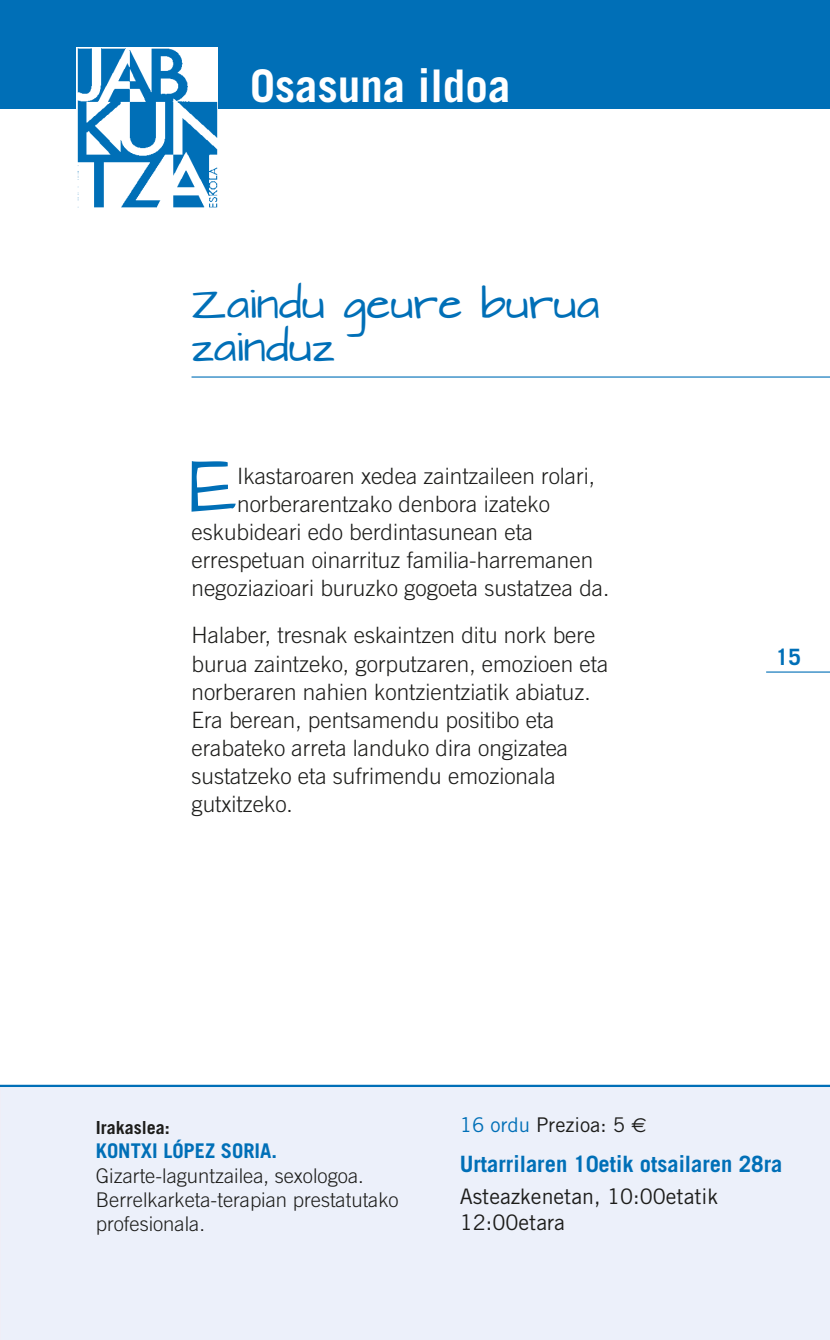
<style>
.page{position:relative;width:830px;height:1340px;background:#fff}
.page>*{position:absolute;margin:0;border:0;box-sizing:border-box;transform-origin:0 0}
.t1{font:64.8px "Architects Daughter";color:#006fb7}
.t2{font:700 45px "Trade Gothic";color:#fff}
.t3{font:36px/43.2px "Architects Daughter";color:#006fb7}
.t4{font:300 22.5px/28.1px "Trade Gothic";color:#1d1d1b}
.t5{font:700 22.5px "Trade Gothic";color:#006fb7}
.t6{font:21.38px/25.7px "Trade Gothic";color:#1d1d1b}
.t7{font:300 20.25px/24.3px "Trade Gothic";color:#1d1d1b}
.t8{font:700 20.25px "Trade Gothic";color:#006fb7}
.t9{font:20.25px "Trade Gothic";color:#1d1d1b}
.t10{font:700 18px "Trade Gothic";color:#1d1d1b}
.s1{color:#006fb7}
.s2{font-family:"Euro Sans"}
</style>
<div class="page">
<div style="left:0;top:1085px;width:829px;height:254px;background:#ecf0fa"></div>
<hr style="left:0;top:1084px;width:829px;height:3px;background:#006fb7">
<div style="left:0;top:0;width:829px;height:108px;background:#006fb7"></div>
<hr style="left:765px;top:671px;width:64px;height:1px;background:#006fb7">
<hr style="left:191px;top:376px;width:638px;height:1px;background:#006fb7">
<img style="left:77px;top:47px;width:141px;height:161px">
<h2 class="t2" style="left:250px;top:58px;width:262px">Osasuna ildoa</h2>
<h3 class="t3" style="left:191px;top:284px;width:409px">Zaindu geure burua zainduz</h3>
<h1 class="t1" style="left:189px;top:451px;width:49px">E</h1>
<p class="t4" style="left:237px;top:461px;width:359px">Ikastaroaren xedea zaintzaileen rolari,</p>
<p class="t4" style="left:237px;top:489px;width:314px">norberarentzako denbora izateko</p>
<p class="t4" style="left:191px;top:517px;width:343px">eskubideari edo berdintasunean eta</p>
<p class="t4" style="left:191px;top:545px;width:403px">errespetuan oinarrituz familia-harremanen</p>
<p class="t4" style="left:191px;top:573px;width:419px">negoziazioari buruzko gogoeta sustatzea da.</p>
<p class="t4" style="left:191px;top:621px;width:418px">Halaber, tresnak eskaintzen ditu nork bere burua zaintzeko, gorputzaren, emozioen eta norberaren nahien kontzientziatik abiatuz.<br>Era berean, pentsamendu positibo eta erabateko arreta landuko dira ongizatea sustatzeko eta sufrimendu emozionala gutxitzeko.</p>
<p class="t5" style="left:775px;top:643px;width:27px">15</p>
<p class="t10" style="left:96px;top:1116px;width:75px">Irakaslea:</p>
<p class="t8" style="left:96px;top:1138px;width:183px">KONTXI LÓPEZ SORIA.</p>
<p class="t7" style="left:96px;top:1163px;width:304px">Gizarte-laguntzailea, sexologoa.<br>Berrelkarketa-terapian prestatutako profesionala.</p>
<p class="t9" style="left:459px;top:1112px;width:188px"><span class="s1">16 ordu</span> Prezioa: 5 <span class="s2">€</span></p>
<p class="t5" style="left:459px;top:1150px;width:324px">Urtarrilaren 10etik otsailaren 28ra</p>
<p class="t6" style="left:459px;top:1183px;width:260px">Asteazkenetan, 10:00etatik<br>12:00etara</p>
</div>
